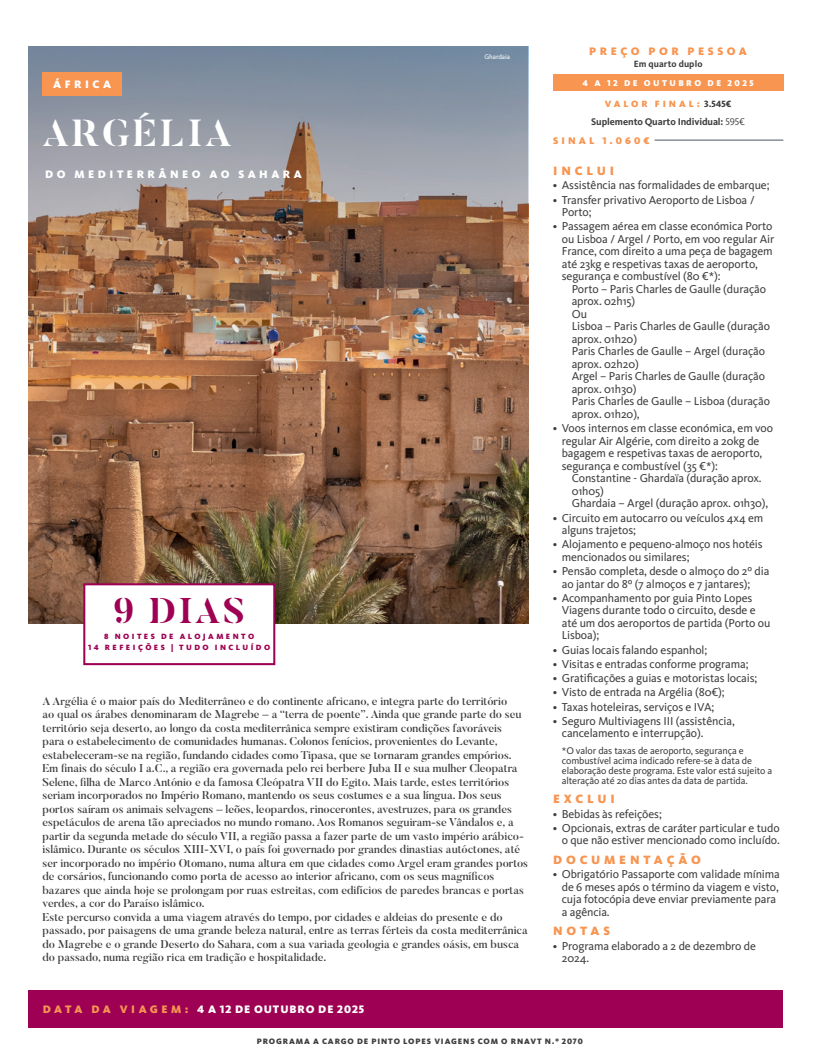
<style>
.page{position:relative;width:833px;height:1063px;background:#fff}
.page>*{position:absolute;margin:0;border:0;box-sizing:border-box;transform-origin:0 0}
.Titulo_branco{font:700 37.5px "Butler Stencil";letter-spacing:.075em;color:#fff}
.Selo_Dias{font:700 35.5px "Butler Stencil";color:#9e0153}
.Bullets_Titulo{font:900 12.5px "Kievit OT";letter-spacing:.31em;color:#f79551}
.t1{font:11.88px/12.5px "Kievit OT";letter-spacing:-.01em;color:#3e3e3f}
.Texto_Intro{font:500 11.25px/13.5px "Butler";color:#3e3e3f}
.Datas_Titulo{font:900 11.25px "Kievit OT";letter-spacing:.08em;color:#fff}
.Localizacao{font:900 11.25px "Kievit OT";letter-spacing:.31em;color:#fff}
.t2{font:900 11.25px "Kievit OT";letter-spacing:.31em;color:#f79551}
.t3{font:10px/10px "Kievit OT";letter-spacing:-.01em;color:#3e3e3f}
.t4{font:700 10px "Kievit OT";letter-spacing:-.01em;color:#3e3e3f}
.t5{font:900 10px "Kievit OT";letter-spacing:.31em;color:#f79551}
.t6{font:900 9.38px "Kievit OT";letter-spacing:.31em;color:#f79551}
.t7{font:700 9.38px "Kievit OT";letter-spacing:.01em;color:#3e3e3f}
.t8{font:900 8.75px "Kievit OT";letter-spacing:.275em;color:#fff}
.t9{font:900 8.12px "Kievit OT";letter-spacing:.11em;color:#3e3e3f}
.Selo_alojamneto_refeicoes{font:900 7.88px/11.2px "Kievit OT";letter-spacing:.31em;color:#9e0153;text-align:center}
.Programa_Texto{font:6.88px "Kievit OT";letter-spacing:-.015em;color:#fff}
.s1{font-weight:800;color:#3e3e3f}
.s2{font-weight:400}
.s3{color:#f79551}
</style>
<div class="page">
<img style="left:29px;top:46px;width:499px;height:579px">
<div style="left:29px;top:990px;width:754px;height:38px;background:#9e0153"></div>
<hr style="left:654px;top:140px;width:129px;height:1px;background:#6b7a83">
<div style="left:553px;top:74px;width:230px;height:17px;background:#f79551"></div>
<div style="left:43px;top:72px;width:79px;height:23px;background:#f79551"></div>
<div style="left:83px;top:583px;width:192px;height:82px;background:#fff;border:2px solid #9e0153"></div>
<p class="Programa_Texto" style="left:484px;top:53px;width:27px">Ghardaia</p>
<p class="t2" style="left:589px;top:45px;width:159px">PREÇO POR PESSOA</p>
<p class="t7" style="left:634px;top:58px;width:70px">Em quarto duplo</p>
<p class="Localizacao" style="left:53px;top:78px;width:60px">ÁFRICA</p>
<p class="t8" style="left:582px;top:78px;width:172px">4 A 12 DE OUTUBRO DE 2025</p>
<p class="Titulo_branco" style="left:43px;top:109px;width:191px">ARGÉLIA</p>
<p class="t6" style="left:605px;top:98px;width:128px">VALOR FINAL: <span class="s1">3.545€</span></p>
<p class="t4" style="left:591px;top:115px;width:155px">Suplemento Quarto Individual: <span class="s2">595€</span></p>
<p class="t5" style="left:553px;top:134px;width:98px">SINAL 1.060€</p>
<p class="Localizacao" style="left:45px;top:167px;width:258px">DO MEDITERRÂNEO AO SAHARA</p>
<p class="Selo_Dias" style="left:113px;top:588px;width:133px">9 DIAS</p>
<p class="Selo_alojamneto_refeicoes" style="left:88px;top:631px;width:184px">8 NOITES DE ALOJAMENTO<br>14 REFEIÇÕES | TUDO INCLUÍDO</p>
<p class="Texto_Intro" style="left:43px;top:694px;width:487px">A Argélia é o maior país do Mediterrâneo e do continente africano, e integra parte do território<br>ao qual os árabes denominaram de Magrebe – a “terra de poente”. Ainda que grande parte do seu território seja deserto, ao longo da costa mediterrânica sempre existiram condições favoráveis<br>para o estabelecimento de comunidades humanas. Colonos fenícios, provenientes do Levante, estabeleceram-se na região, fundando cidades como Tipasa, que se tornaram grandes empórios.<br>Em finais do século I a.C., a região era governada pelo rei berbere Juba II e sua mulher Cleopatra Selene, filha de Marco António e da famosa Cleópatra VII do Egito. Mais tarde, estes territórios seriam incorporados no Império Romano, mantendo os seus costumes e a sua língua. Dos seus portos saíram os animais selvagens – leões, leopardos, rinocerontes, avestruzes, para os grandes espetáculos de arena tão apreciados no mundo romano. Aos Romanos seguiram-se Vândalos e, a partir da segunda metade do século VII, a região passa a fazer parte de um vasto império arábico&shy;islâmico. Durante os séculos XIII-XVI, o país foi governado por grandes dinastias autóctones, até ser incorporado no império Otomano, numa altura em que cidades como Argel eram grandes portos de corsários, funcionando como porta de acesso ao interior africano, com os seus magníficos bazares que ainda hoje se prolongam por ruas estreitas, com edifícios de paredes brancas e portas verdes, a cor do Paraíso islâmico.</p>
<p class="Texto_Intro" style="left:43px;top:910px;width:487px">Este percurso convida a uma viagem através do tempo, por cidades e aldeias do presente e do passado, por paisagens de uma grande beleza natural, entre as terras férteis da costa mediterrânica do Magrebe e o grande Deserto do Sahara, com a sua variada geologia e grandes oásis, em busca do passado, numa região rica em tradição e hospitalidade.</p>
<p class="Datas_Titulo" style="left:43px;top:1003px;width:323px"><span class="s3">D A T A D A V I A G E M :</span> 4 A 12 DE OUTUBRO DE 2025</p>
<p class="Bullets_Titulo" style="left:553px;top:163px;width:63px">INCLUI</p>
<p class="t1" style="left:553px;top:179px;width:218px">• Assistência nas formalidades de embarque;</p>
<p class="t1" style="left:562px;top:193px;width:194px;text-indent:-9px">• Transfer privativo Aeroporto de Lisboa /<br>Porto;</p>
<p class="t1" style="left:553px;top:220px;width:221px">• Passagem aérea em classe económica Porto</p>
<p class="t1" style="left:562px;top:233px;width:214px">ou Lisboa / Argel / Porto, em voo regular Air</p>
<p class="t1" style="left:562px;top:245px;width:212px">France, com direito a uma peça de bagagem</p>
<p class="t1" style="left:562px;top:258px;width:197px">até 23kg e respetivas taxas de aeroporto,</p>
<p class="t1" style="left:562px;top:270px;width:160px">segurança e combustível (80 €*):</p>
<p class="t1" style="left:572px;top:283px;width:196px">Porto – Paris Charles de Gaulle (duração</p>
<p class="t1" style="left:572px;top:295px;width:65px">aprox. 02h15)</p>
<p class="t1" style="left:572px;top:308px;width:17px">Ou</p>
<p class="t1" style="left:572px;top:320px;width:200px">Lisboa – Paris Charles de Gaulle (duração</p>
<p class="t1" style="left:572px;top:333px;width:67px">aprox. 01h20)</p>
<p class="t1" style="left:572px;top:345px;width:195px">Paris Charles de Gaulle – Argel (duração</p>
<p class="t1" style="left:572px;top:358px;width:69px">aprox. 02h20)</p>
<p class="t1" style="left:572px;top:370px;width:195px">Argel – Paris Charles de Gaulle (duração</p>
<p class="t1" style="left:572px;top:383px;width:66px">aprox. 01h30)</p>
<p class="t1" style="left:572px;top:395px;width:200px">Paris Charles de Gaulle – Lisboa (duração</p>
<p class="t1" style="left:572px;top:408px;width:69px">aprox. 01h20),</p>
<p class="t1" style="left:553px;top:422px;width:222px">• Voos internos em classe económica, em voo</p>
<p class="t1" style="left:562px;top:434px;width:199px">regular Air Algérie, com direito a 20kg de</p>
<p class="t1" style="left:562px;top:447px;width:202px">bagagem e respetivas taxas de aeroporto,</p>
<p class="t1" style="left:562px;top:459px;width:157px">segurança e combustível (35 €*):</p>
<p class="t1" style="left:572px;top:472px;width:191px">Constantine - Ghardaïa (duração aprox.</p>
<p class="t1" style="left:572px;top:484px;width:34px">01h05)</p>
<p class="t1" style="left:572px;top:497px;width:198px">Ghardaia – Argel (duração aprox. 01h30),</p>
<p class="t1" style="left:562px;top:511px;width:203px;text-indent:-9px">• Circuito em autocarro ou veículos 4x4 em alguns trajetos;</p>
<p class="t1" style="left:562px;top:538px;width:202px;text-indent:-9px">• Alojamento e pequeno-almoço nos hotéis mencionados ou similares;</p>
<p class="t1" style="left:562px;top:565px;width:209px;text-indent:-9px">• Pensão completa, desde o almoço do 2º dia ao jantar do 8º (7 almoços e 7 jantares);</p>
<p class="t1" style="left:562px;top:591px;width:210px;text-indent:-9px">• Acompanhamento por guia Pinto Lopes<br>Viagens durante todo o circuito, desde e até um dos aeroportos de partida (Porto ou<br>Lisboa);</p>
<p class="t1" style="left:553px;top:643px;width:156px">• Guias locais falando espanhol;</p>
<p class="t1" style="left:553px;top:658px;width:197px">• Visitas e entradas conforme programa;</p>
<p class="t1" style="left:553px;top:672px;width:206px">• Gratificações a guias e motoristas locais;</p>
<p class="t1" style="left:553px;top:686px;width:173px">• Visto de entrada na Argélia (80€);</p>
<p class="t1" style="left:553px;top:700px;width:163px">• Taxas hoteleiras, serviços e IVA;</p>
<p class="t1" style="left:562px;top:715px;width:174px;text-indent:-9px">• Seguro Multiviagens III (assistência, cancelamento e interrupção).</p>
<p class="t3" style="left:562px;top:745px;width:212px">*O valor das taxas de aeroporto, segurança e combustível acima indicado refere-se à data de elaboração deste programa. Este valor está sujeito a alteração até 20 dias antes da data de partida.</p>
<p class="Bullets_Titulo" style="left:553px;top:792px;width:63px">EXCLUI</p>
<p class="t1" style="left:553px;top:807px;width:110px">• Bebidas às refeições;</p>
<p class="t1" style="left:553px;top:821px;width:228px;text-align:right">• Opcionais, extras de caráter particular e tudo o que não estiver mencionado como incluído.</p>
<p class="Bullets_Titulo" style="left:553px;top:852px;width:149px">DOCUMENTAÇÃO</p>
<p class="t1" style="left:562px;top:868px;width:220px;text-indent:-9px">• Obrigatório Passaporte com validade mínima de 6 meses após o término da viagem e visto, cuja fotocópia deve enviar previamente para a agência.</p>
<p class="Bullets_Titulo" style="left:553px;top:924px;width:58px">NOTAS</p>
<p class="t1" style="left:562px;top:939px;width:196px;text-indent:-9px">• Programa elaborado a 2 de dezembro de<br>2024.</p>
<p class="t9" style="left:257px;top:1036px;width:328px">PROGRAMA A CARGO DE PINTO LOPES VIAGENS COM O RNAVT N.º 2070</p>
</div>
